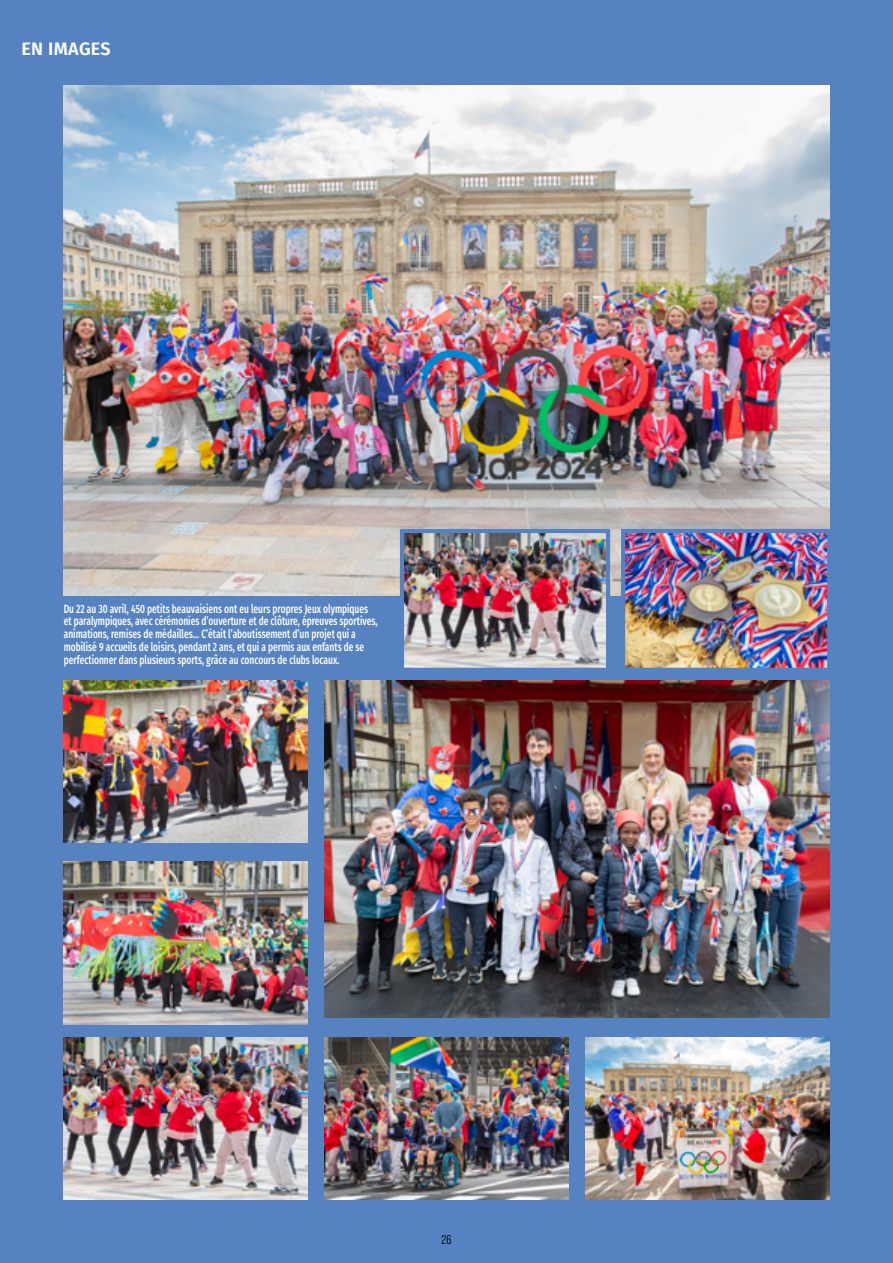
<style>
.page{position:relative;width:893px;height:1263px;background:#5782c2}
.page>*{position:absolute;margin:0;border:0;box-sizing:border-box;transform-origin:0 0}
.t1{font:600 18px "Fira Sans";letter-spacing:.02em;color:#fff}
.t2{font:12.75px "Bebas Neue Pro Middle";color:#000}
.t3{font:500 12px/12.8px "Fira Sans Condensed";color:#fff;scale:.78 1}
</style>
<div class="page">
<img style="left:64px;top:85px;width:765px;height:510px">
<img style="left:64px;top:681px;width:243px;height:162px">
<img style="left:325px;top:681px;width:504px;height:336px">
<img style="left:64px;top:862px;width:243px;height:162px">
<img style="left:64px;top:1037px;width:243px;height:162px">
<img style="left:325px;top:1037px;width:243px;height:162px">
<img style="left:586px;top:1037px;width:243px;height:162px">
<img style="left:398px;top:527px;width:214px;height:141px">
<img style="left:619px;top:527px;width:211px;height:141px">
<h1 class="t1" style="left:21px;top:34px;width:91px">EN IMAGES</h1>
<p class="t3" style="left:64px;top:601px;width:404px">Du 22 au 30 avril, 450 petits beauvaisiens ont eu leurs propres Jeux olympiques et paralympiques, avec cérémonies d’ouverture et de clôture, épreuves sportives, animations, remises de médailles… C’était l’aboutissement d’un projet qui a mobilisé 9 accueils de loisirs, pendant 2 ans, et qui a permis aux enfants de se perfectionner dans plusieurs sports, grâce au concours de clubs locaux.</p>
<p class="t2" style="left:442px;top:1232px;width:11px">26</p>
</div>
